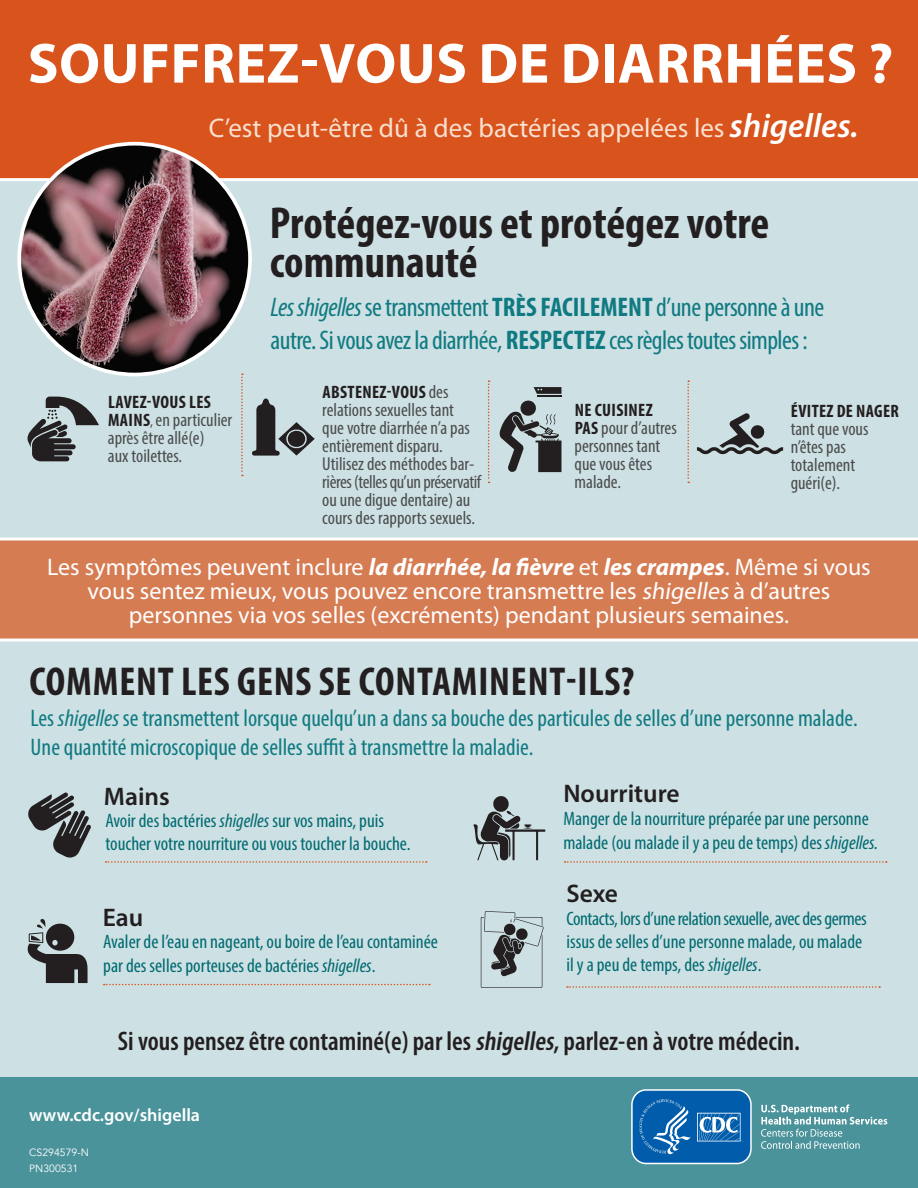
<style>
.page{position:relative;width:918px;height:1188px;background:#fff}
.page>*{position:absolute;margin:0;border:0;box-sizing:border-box;transform-origin:0 0}
.t1{font:700 57px "Myriad Pro";letter-spacing:.01em;color:#fff}
.t2{font:700 condensed 45px/39px "Myriad Pro";color:#231f20}
.t3{font:700 condensed 40.5px "Myriad Pro";letter-spacing:.02em;color:#231f20}
.t4{font:condensed 27px/32.4px "Myriad Pro";letter-spacing:-.02em;color:#107a82}
.t5{font:600 condensed 27px "Myriad Pro";color:#231f20}
.t6{font:27px "Myriad Pro";color:#fae0cf}
.t7{font:600 25.5px "Myriad Pro";color:#231f20}
.t8{font:24px/24px "Myriad Pro";color:#fff;text-align:center}
.t9{font:condensed 24px/28.8px "Myriad Pro";color:#107a82}
.t10{font:condensed 19.5px/23.4px "Myriad Pro";color:#006a71}
.t11{font:condensed 18.75px/18px "Myriad Pro";color:#4b4c4d}
.t12{font:700 condensed 18px "Myriad Pro";letter-spacing:.02em;color:#231f20}
.t13{font:600 18px "Myriad Pro";color:#fff}
.t14{font:10.5px/16.2px "Avenir";color:#fff}
.s1{font-weight:600;font-style:italic;font-size:33.75px;color:#fff}
.s2{font-weight:700;font-size:18px;color:#231f20}
.s3{font-size:15px}
.s4{font-style:italic}
.s5{font-weight:700}
.s6{font-weight:400;font-size:18.75px;color:#4b4c4d}
.s7{font-weight:700;font-style:italic}
</style>
<div class="page">
<div style="left:0;top:4px;width:918px;height:1180px;background:#cde0e3"></div>
<div style="left:0;top:0;width:918px;height:178px;background:#d9531c"></div>
<svg style="left:565px;top:861px;width:322px;height:2px"></svg>
<svg style="left:473px;top:796px;width:72px;height:65px"></svg>
<svg style="left:567px;top:986px;width:313px;height:2px"></svg>
<svg style="left:481px;top:911px;width:63px;height:77px"></svg>
<svg style="left:104px;top:984px;width:326px;height:1px"></svg>
<svg style="left:27px;top:919px;width:61px;height:64px"></svg>
<svg style="left:106px;top:861px;width:321px;height:2px"></svg>
<svg style="left:28px;top:792px;width:63px;height:66px"></svg>
<hr style="left:0;top:178px;width:918px;height:3px;background:#fff">
<img style="left:19px;top:144px;width:231px;height:231px;border-radius:115px">
<div style="left:0;top:540px;width:918px;height:100px;background:#d67c53"></div>
<hr style="left:0;top:538px;width:918px;height:3px;background:#fff">
<hr style="left:0;top:639px;width:918px;height:3px;background:#fff">
<div style="left:0;top:1078px;width:918px;height:110px;background:#4b939b"></div>
<svg style="left:761px;top:1104px;width:126px;height:45px"></svg>
<svg style="left:631px;top:1089px;width:121px;height:76px;background:#2b78b7"></svg>
<svg style="left:241px;top:374px;width:2px;height:102px"></svg>
<svg style="left:488px;top:380px;width:2px;height:103px"></svg>
<svg style="left:687px;top:380px;width:2px;height:103px"></svg>
<svg style="left:697px;top:413px;width:86px;height:41px"></svg>
<svg style="left:252px;top:398px;width:63px;height:58px"></svg>
<svg style="left:500px;top:387px;width:61px;height:85px"></svg>
<svg style="left:27px;top:397px;width:72px;height:64px"></svg>
<h1 class="t1" style="left:28px;top:26px;width:867px">SOUFFREZ-VOUS DE DIARRHÉES ?</h1>
<h3 class="t6" style="left:209px;top:113px;width:651px">C’est peut-être dû à des bactéries appelées les <span class="s1">shigelles.</span></h3>
<p class="t12" style="left:108px;top:391px;width:104px">LAVEZ-VOUS LES</p>
<p class="t11" style="left:108px;top:411px;width:126px"><span class="s2">MAINS</span><span class="s3">,</span> en particulier après être allé(e)<br>aux toilettes.</p>
<h2 class="t2" style="left:270px;top:203px;width:501px">Protégez-vous et protégez votre communauté</h2>
<h3 class="t4" style="left:271px;top:291px;width:555px"><span class="s4">Les shigelles</span> se transmettent <span class="s5">TRÈS FACILEMENT</span>d’une personne à une autre. Si vous avez la diarrhée, <span class="s5">RESPECTEZ</span>ces règles toutes simples :</h3>
<p class="t12" style="left:323px;top:380px;width:127px">ABSTENEZ-VOUS<span class="s6">des</span></p>
<p class="t11" style="left:322px;top:400px;width:160px">relations sexuelles tant<br>que votre diarrhée n’a pas entièrement disparu.<br>Utilisez des méthodes bar&shy;rières (telles qu’un préservatif ou une digue dentaire) au cours des rapports sexuels.</p>
<p class="t12" style="left:575px;top:398px;width:79px">NE CUISINEZ</p>
<p class="t11" style="left:575px;top:418px;width:104px"><span class="s2">PAS</span> pour d’autres personnes tant que vous êtes malade.</p>
<p class="t12" style="left:791px;top:399px;width:110px">ÉVITEZ DE NAGER</p>
<p class="t11" style="left:791px;top:419px;width:79px">tant que vous n’êtes pas totalement guéri(e).</p>
<p class="t8" style="left:47px;top:555px;width:825px">Les symptômes peuvent inclure <span class="s7">la diarrhée, la fièvre</span> et <span class="s7">les crampes</span>. Même si vous vous sentez mieux, vous pouvez encore transmettre les <span class="s4">shigelles</span> à d’autres personnes via vos selles (excréments) pendant plusieurs semaines.</p>
<h3 class="t3" style="left:30px;top:656px;width:606px">COMMENT LES GENS SE CONTAMINENT-ILS?</h3>
<p class="t9" style="left:31px;top:704px;width:829px">Les <span class="s4">shigelles</span> se transmettent lorsque quelqu’un a dans sa bouche des particules de selles d’une personne malade.<br>Une quantité microscopique de selles suffit à transmettre la maladie.</p>
<h3 class="t7" style="left:104px;top:780px;width:67px">Mains</h3>
<h3 class="t7" style="left:563px;top:777px;width:118px">Nourriture</h3>
<p class="t10" style="left:105px;top:809px;width:307px">Avoir des bactéries <span class="s4">shigelles</span> sur vos mains, puis toucher votre nourriture ou vous toucher la bouche.</p>
<p class="t10" style="left:563px;top:807px;width:316px">Manger de la nourriture préparée par une personne malade (ou malade il y a peu de temps) des <span class="s4">shigelles.</span></p>
<h3 class="t7" style="left:567px;top:878px;width:53px">Sexe</h3>
<h3 class="t7" style="left:103px;top:902px;width:42px">Eau</h3>
<p class="t10" style="left:103px;top:930px;width:336px">Avaler de l’eau en nageant, ou boire de l’eau contaminée par des selles porteuses de bactéries <span class="s4">shigelles</span>.</p>
<p class="t10" style="left:567px;top:906px;width:302px">Contacts, lors d’une relation sexuelle, avec des germes issus de selles d’une personne malade, ou malade il y a peu de temps, des <span class="s4">shigelles</span>.</p>
<h3 class="t5" style="left:118px;top:1026px;width:684px">Si vous pensez être contaminé(e) par les <span class="s4">shigelles</span>, parlez-en à votre médecin.</h3>
<p class="t13" style="left:29px;top:1103px;width:172px">www.cdc.gov/shigella</p>
<p class="t14" style="left:29px;top:1144px;width:61px">CS294579-N<br>PN300531</p>
</div>
